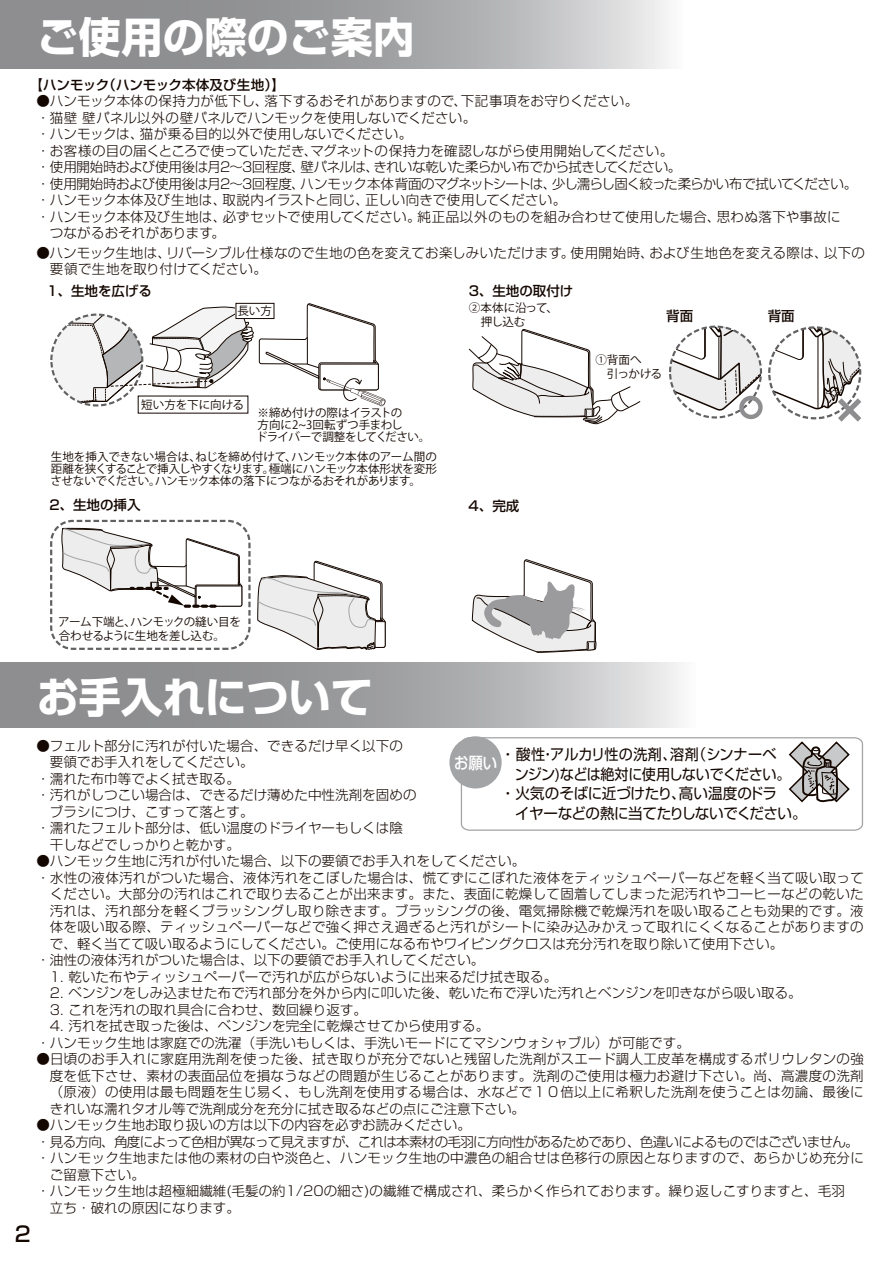
<style>
.page{position:relative;width:893px;height:1263px;background:#fff}
.page>*{position:absolute;margin:0;border:0;box-sizing:border-box;transform-origin:0 0}
.t1{font:700 42px "Shin Go Pro";color:#fff}
.t2{font:500 21px "Shin Go Pro";color:#140700}
.t3{font:500 16.2px "Shin Go Pro";color:#fff;scale:.89 1}
.t4{font:15px "Shin Go Pro";letter-spacing:-.025em;color:#140700}
.t5{font:15px "Shin Go Pro";letter-spacing:.02em;color:#140700}
.t6{font:15px "Shin Go Pro";letter-spacing:-.045em;color:#140700;scale:.94 1}
.t7{font:300 13.5px/16.5px "Shin Go Pro";letter-spacing:.005em;color:#140700}
.t8{font:300 13.5px "Shin Go Pro";letter-spacing:-.04em;color:#140700}
.t9{font:300 13.5px "Shin Go Pro";letter-spacing:-.05em;color:#140700}
.t10{font:500 13.5px "Shin Go Pro";color:#140700}
.t11{font:300 13.5px "Shin Go Pro";letter-spacing:-.035em;color:#140700}
.t12{font:11.55px/12px "Koz Go Pr 6 N";letter-spacing:-.02em;color:#140700}
.t13{font:11.55px/13.8px "Koz Go Pr 6 N";color:#140700}
</style>
<div class="page">
<svg style="left:0;top:0;width:667px;height:68px;background:#a5a6a7"></svg>
<svg style="left:0;top:663px;width:679px;height:65px;background:#a5a5a7"></svg>
<svg style="left:460px;top:724px;width:404px;height:107px"></svg>
<div style="left:449px;top:736px;width:53px;height:52px;background:#a3a4a5;border-radius:50%"></div>
<svg style="left:257px;top:560px;width:129px;height:90px"></svg>
<svg style="left:61px;top:528px;width:182px;height:80px"></svg>
<div style="left:50px;top:520px;width:201px;height:130px;border:2px dashed #616161;border-radius:22px"></div>
<svg style="left:472px;top:559px;width:125px;height:94px"></svg>
<svg style="left:769px;top:327px;width:92px;height:95px"></svg>
<svg style="left:670px;top:327px;width:93px;height:92px"></svg>
<svg style="left:469px;top:329px;width:172px;height:96px"></svg>
<svg style="left:51px;top:302px;width:334px;height:104px"></svg>
<div style="left:236px;top:303px;width:38px;height:16px;background:#fff"></div>
<div style="left:236px;top:303px;width:38px;height:16px;border:1px solid #140700"></div>
<h1 class="t1" style="left:37px;top:4px;width:379px">ご使用の際のご案内</h1>
<p class="t10" style="left:30px;top:73px;width:257px">【ハンモック（ハンモック本体及び生地）】</p>
<p class="t7" style="left:36px;top:91px;width:603px">●ハンモック本体の保持力が低下し、落下するおそれがありますので、下記事項をお守りください。</p>
<p class="t7" style="left:36px;top:108px;width:442px">・猫壁 壁パネル以外の壁パネルでハンモックを使用しないでください。</p>
<p class="t7" style="left:36px;top:124px;width:377px">・ハンモックは、猫が乗る目的以外で使用しないでください。</p>
<p class="t7" style="left:36px;top:141px;width:638px">・お客様の目の届くところで使っていただき、マグネットの保持力を確認しながら使用開始してください。</p>
<p class="t11" style="left:36px;top:156px;width:646px">・使用開始時および使用後は月2～3回程度、壁パネルは、きれいな乾いた柔らかい布でから拭きしてください。</p>
<p class="t8" style="left:36px;top:172px;width:822px">・使用開始時および使用後は月2～3回程度、ハンモック本体背面のマグネットシートは、少し濡らし固く絞った柔らかい布で拭いてください。</p>
<p class="t7" style="left:36px;top:190px;width:531px">・ハンモック本体及び生地は、取説内イラストと同じ、正しい向きで使用してください。</p>
<p class="t7" style="left:36px;top:207px;width:806px">・ハンモック本体及び生地は、必ずセットで使用してください。純正品以外のものを組み合わせて使用した場合、思わぬ落下や事故に</p>
<p class="t7" style="left:50px;top:223px;width:177px">つながるおそれがあります。</p>
<p class="t7" style="left:36px;top:243px;width:830px">●ハンモック生地は、リバーシブル仕様なので生地の色を変えてお楽しみいただけます。使用開始時、および生地色を変える際は、以下の　要領で生地を取り付けてください。</p>
<p class="t10" style="left:47px;top:280px;width:106px">1、生地を広げる</p>
<p class="t10" style="left:469px;top:279px;width:106px">3、生地の取付け</p>
<p class="t12" style="left:237px;top:305px;width:36px">長い方</p>
<p class="t12" style="left:141px;top:399px;width:104px">短い方を下に向ける</p>
<p class="t12" style="left:256px;top:407px;width:176px">※締め付けの際はイラストの<br>方向に2~3回転ずつ手まわし<br>ドライバーで調整をしてください。</p>
<p class="t12" style="left:50px;top:451px;width:388px;text-align:justify">生地を挿入できない場合は、ねじを締め付けて、ハンモック本体のアーム間の距離を狭くすることで挿入しやすくなります。極端にハンモック本体形状を変形させないでください。ハンモック本体の落下につながるおそれがあります。</p>
<p class="t10" style="left:49px;top:494px;width:93px">2、生地の挿入</p>
<p class="t12" style="left:481px;top:301px;width:79px;line-height:13.8px;text-indent:-12px">②本体に沿って、押し込む</p>
<p class="t10" style="left:469px;top:495px;width:52px">4、完成</p>
<p class="t10" style="left:666px;top:304px;width:28px">背面</p>
<p class="t10" style="left:768px;top:304px;width:28px">背面</p>
<p class="t13" style="left:595px;top:354px;width:68px">①背面へ<br>　引っかける</p>
<p class="t12" style="left:58px;top:615px;width:184px;line-height:13.8px">アーム下端と、ハンモックの縫い目を合わせるように生地を差し込む。</p>
<h1 class="t1" style="left:37px;top:664px;width:337px">お手入れについて</h1>
<p class="t7" style="left:36px;top:736px;width:382px">●フェルト部分に汚れが付いた場合、できるだけ早く以下の　要領でお手入れをしてください。<br>・濡れた布巾等でよく拭き取る。<br>・汚れがしつこい場合は、できるだけ薄めた中性洗剤を固めの　ブラシにつけ、こすって落とす。<br>・濡れたフェルト部分は、低い温度のドライヤーもしくは陰　干しなどでしっかりと乾かす。</p>
<p class="t7" style="left:36px;top:851px;width:490px">●ハンモック生地に汚れが付いた場合、以下の要領でお手入れをしてください。</p>
<p class="t7" style="left:36px;top:868px;width:829px">・水性の液体汚れがついた場合、液体汚れをこぼした場合は、慌てずにこぼれた液体をティッシュペーパーなどを軽く当て吸い取って</p>
<p class="t7" style="left:50px;top:884px;width:815px">ください。大部分の汚れはこれで取り去ることが出来ます。また、表面に乾燥して固着してしまった泥汚れやコーヒーなどの乾いた</p>
<p class="t7" style="left:50px;top:901px;width:815px">汚れは、汚れ部分を軽くブラッシングし取り除きます。ブラッシングの後、電気掃除機で乾燥汚れを吸い取ることも効果的です。液</p>
<p class="t7" style="left:50px;top:917px;width:815px">体を吸い取る際、ティッシュペーパーなどで強く押さえ過ぎると汚れがシートに染み込みかえって取れにくくなることがありますの</p>
<p class="t7" style="left:50px;top:934px;width:735px">で、軽く当てて吸い取るようにしてください。ご使用になる布やワイピングクロスは充分汚れを取り除いて使用下さい。</p>
<p class="t7" style="left:36px;top:950px;width:450px">・油性の液体汚れがついた場合は、以下の要領でお手入れしてください。</p>
<p class="t7" style="left:50px;top:967px;width:509px">1. 乾いた布やティッシュペーパーで汚れが広がらないように出来るだけ拭き取る。</p>
<p class="t7" style="left:50px;top:983px;width:753px">2. ベンジンをしみ込ませた布で汚れ部分を外から内に叩いた後、乾いた布で浮いた汚れとベンジンを叩きながら吸い取る。</p>
<p class="t7" style="left:50px;top:1000px;width:319px">3. これを汚れの取れ具合に合わせ、数回繰り返す。</p>
<p class="t7" style="left:36px;top:1016px;width:655px;text-indent:14px">4. 汚れを拭き取った後は、ベンジンを完全に乾燥させてから使用する。<br>・ハンモック生地は家庭での洗濯（手洗いもしくは、手洗いモードにてマシンウォシャブル）が可能です。</p>
<p class="t7" style="left:50px;top:1049px;width:816px;text-align:justify;text-indent:-14px">●日頃のお手入れに家庭用洗剤を使った後、拭き取りが充分でないと残留した洗剤がスエード調人工皮革を構成するポリウレタンの強度を低下させ、素材の表面品位を損なうなどの問題が生じることがあります。洗剤のご使用は極力お避け下さい。尚、高濃度の洗剤（原液）の使用は最も問題を生じ易く、もし洗剤を使用する場合は、水などで１０倍以上に希釈した洗剤を使うことは勿論、最後にきれいな濡れタオル等で洗剤成分を充分に拭き取るなどの点にご注意下さい。</p>
<p class="t7" style="left:36px;top:1115px;width:436px">●ハンモック生地お取り扱いの方は以下の内容を必ずお読みください。</p>
<p class="t9" style="left:36px;top:1130px;width:824px">・見る方向、角度によって色相が異なって見えますが、これは本素材の毛羽に方向性があるためであり、色違いによるものではございません。</p>
<p class="t7" style="left:36px;top:1148px;width:829px">・ハンモック生地または他の素材の白や淡色と、ハンモック生地の中濃色の組合せは色移行の原因となりますので、あらかじめ充分に</p>
<p class="t7" style="left:50px;top:1165px;width:96px">ご留意下さい。</p>
<p class="t7" style="left:36px;top:1181px;width:810px">・ハンモック生地は超極細繊維(毛髪の約1/20の細さ)の繊維で構成され、柔らかく作られております。繰り返しこすりますと、毛羽</p>
<p class="t7" style="left:36px;top:1198px;width:205px">　立ち・破れの原因になります。</p>
<p class="t5" style="left:500px;top:742px;width:278px">・酸性・アルカリ性の洗剤、溶剤（シンナーベ</p>
<p class="t6" style="left:515px;top:762px;width:295px">ンジン)などは絶対に使用しないでください。</p>
<p class="t4" style="left:500px;top:781px;width:278px">・火気のそばに近づけたり、高い温度のドラ</p>
<p class="t4" style="left:515px;top:801px;width:293px">イヤーなどの熱に当てたりしないでください。</p>
<p class="t3" style="left:454px;top:750px;width:50px">お願い</p>
<h2 class="t2" style="left:15px;top:1216px;width:17px">2</h2>
</div>
